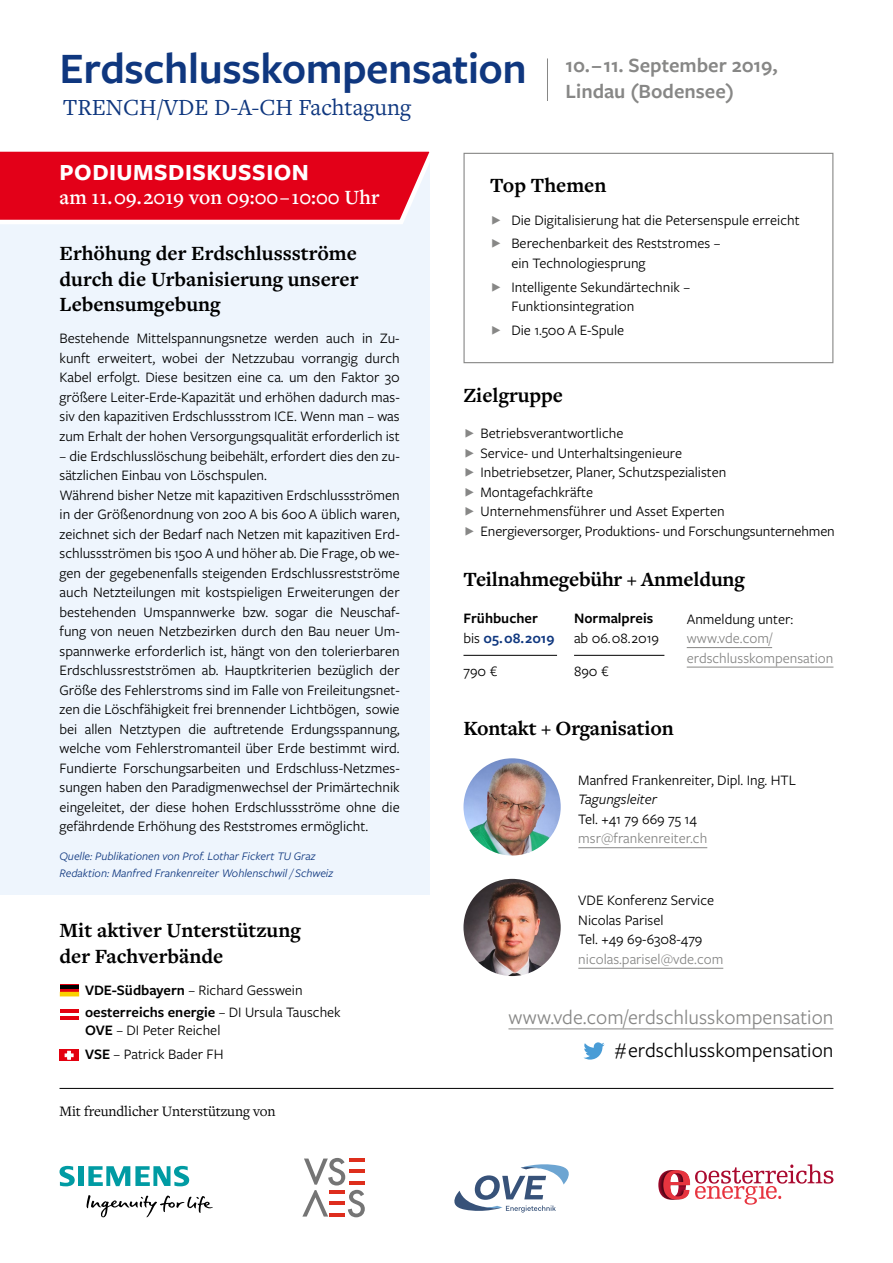
<style>
.page{position:relative;width:893px;height:1263px;background:#fff}
.page>*{position:absolute;margin:0;border:0;box-sizing:border-box;transform-origin:0 0}
.t1{font:600 45px "Freight Sans Pro";letter-spacing:-.01em;color:#0f377f}
.t2{font:24px "Freight Text Pro";color:#0f377f}
.t3{font:700 24px "Freight Sans Pro";letter-spacing:.02em;color:#fff}
.t4{font:700 21px/25.5px "Freight Text Pro";color:#000;text-align:justify}
.t5{font:600 21px/25.5px "Freight Sans Pro";color:#878786}
.t6{font:21px "Freight Sans Pro";color:#878786}
.t7{font:600 21px "Freight Text Pro";color:#fff}
.t8{font:21px "Freight Sans Pro";color:#000}
.t9{font:15px/19.5px "Freight Sans Pro";color:#000}
.t10{font:15px/19.5px "Freight Sans Pro";color:#878786}
.t11{font:600 15px/19.5px "Freight Sans Pro";color:#000}
.t12{font:15px "Freight Text Pro";letter-spacing:-.01em;color:#000}
.t13{font:italic 15px "Freight Sans Pro";color:#000}
.t14{font:italic 12px/16.5px "Freight Sans Pro";color:#0f377f}
.s1{font-weight:600}
.s2{font-weight:400}
.s3{color:#0f377f}
</style>
<div class="page">
<div style="left:0;top:152px;width:429px;height:743px;background:#eef5fd"></div>
<svg style="left:0;top:151px;width:430px;height:75px;background:#e51f34"></svg>
<hr style="left:578px;top:847px;width:129px;height:1px;background:#878786">
<hr style="left:578px;top:968px;width:145px;height:1px;background:#878786">
<img style="left:463px;top:758px;width:98px;height:97px;border-radius:49px">
<img style="left:463px;top:879px;width:98px;height:97px;border-radius:49px">
<hr style="left:60px;top:1088px;width:773px;height:1px;background:#000">
<svg style="left:454px;top:1164px;width:115px;height:48px"></svg>
<svg style="left:302px;top:1158px;width:63px;height:59px"></svg>
<svg style="left:86px;top:1195px;width:127px;height:22px"></svg>
<svg style="left:60px;top:1166px;width:15px;height:20px"></svg>
<div style="left:78px;top:1166px;width:5px;height:20px;background:#009ba3"></div>
<svg style="left:88px;top:1166px;width:101px;height:20px"></svg>
<hr style="left:508px;top:1029px;width:325px;height:1px;background:#878786">
<svg style="left:583px;top:1042px;width:22px;height:17px"></svg>
<svg style="left:658px;top:1164px;width:175px;height:40px"></svg>
<div style="left:463px;top:153px;width:370px;height:210px;border:1px solid #878786"></div>
<svg style="left:60px;top:988px;width:19px;height:4px"></svg>
<hr style="left:60px;top:985px;width:19px;height:3px;background:#000">
<div style="left:60px;top:992px;width:19px;height:4px;border:1px solid #fc0"></div>
<svg style="left:60px;top:1012px;width:19px;height:1px"></svg>
<hr style="left:60px;top:1016px;width:19px;height:4px;background:#e3000f">
<hr style="left:60px;top:1009px;width:19px;height:3px;background:#e3000f">
<svg style="left:60px;top:1050px;width:19px;height:11px"></svg>
<svg style="left:65px;top:1051px;width:8px;height:8px"></svg>
<hr style="left:463px;top:655px;width:94px;height:1px;background:#000">
<hr style="left:574px;top:655px;width:90px;height:1px;background:#000">
<hr style="left:687px;top:647px;width:85px;height:1px;background:#878786">
<hr style="left:687px;top:667px;width:146px;height:1px;background:#878786">
<hr style="left:547px;top:58px;width:1px;height:43px;background:#878786">
<h1 class="t1" style="left:60px;top:38px;width:469px">Erdschlusskompensation</h1>
<h2 class="t2" style="left:63px;top:91px;width:350px">TRENCH/VDE D-A-CH Fachtagung</h2>
<h3 class="t5" style="left:566px;top:52px;width:214px">10. – 11. September 2019,<br>Lindau (Bodensee)</h3>
<h2 class="t3" style="left:60px;top:156px;width:251px">PODIUMSDISKUSSION</h2>
<h3 class="t7" style="left:60px;top:184px;width:321px">am 11. 09. 2019 von 09:00 – 10:00 Uhr</h3>
<h3 class="t4" style="left:60px;top:240px;width:300px">Erhöhung der Erdschlussströme durch die Urbanisierung unserer Lebensumgebung</h3>
<p class="t9" style="left:60px;top:328px;width:342px;text-align:justify">Bestehende Mittelspannungsnetze werden auch in Zu&shy;kunft erweitert, wobei der Netzzubau vorrangig durch Kabel erfolgt. Diese besitzen eine ca. um den Faktor 30 größere Leiter-Erde-Kapazität und erhöhen dadurch mas&shy;siv den kapazitiven Erdschlussstrom ICE. Wenn man – was zum Erhalt der hohen Versorgungsqualität erforderlich ist</p>
<p class="t9" style="left:60px;top:445px;width:342px">– die Erdschlusslöschung beibehält, erfordert dies den zu&shy;sätzlichen Einbau von Löschspulen.<br>Während bisher Netze mit kapazitiven Erdschlussströmen in der Größenordnung von 200 A bis 600 A üblich waren, zeichnet sich der Bedarf nach Netzen mit kapazitiven Erd&shy;schlussströmen bis 1500 A und höher ab. Die Frage, ob we&shy;gen der gegebenenfalls steigenden Erdschlussrestströme auch Netzteilungen mit kostspieligen Erweiterungen der bestehenden Umspannwerke bzw. sogar die Neuschaf&shy;fung von neuen Netzbezirken durch den Bau neuer Um&shy;spannwerke erforderlich ist, hängt von den tolerierbaren Erdschlussrestströmen ab. Hauptkriterien bezüglich der Größe des Fehlerstroms sind im Falle von Freileitungsnet&shy;zen die Löschfähigkeit frei brennender Lichtbögen, sowie bei allen Netztypen die auftretende Erdungsspannung, welche vom Fehlerstromanteil über Erde bestimmt wird.<br>Fundierte Forschungsarbeiten und Erdschluss-Netzmes&shy;sungen haben den Paradigmenwechsel der Primärtechnik eingeleitet, der diese hohen Erdschlussströme ohne die gefährdende Erhöhung des Reststromes ermöglicht.</p>
<p class="t14" style="left:60px;top:848px;width:275px">Quelle: Publikationen von Prof. Lothar Fickert TU Graz<br>Redaktion: Manfred Frankenreiter Wohlenschwil / Schweiz</p>
<h3 class="t4" style="left:60px;top:917px;width:243px">Mit aktiver Unterstützung der Fachverbände</h3>
<p class="t9" style="left:85px;top:978px;width:257px;line-height:22.2px"><span class="s1">VDE-Südbayern</span> – Richard Gesswein <span class="s1">oesterreichs energie</span> – DI Ursula Tauschek</p>
<p class="t9" style="left:85px;top:1018px;width:140px;line-height:23.7px"><span class="s1">OVE</span> – DI Peter Reichel<br><span class="s1">VSE</span> – Patrick Bader FH</p>
<p class="t12" style="left:60px;top:1101px;width:217px">Mit freundlicher Unterstützung von</p>
<h3 class="t4" style="left:490px;top:172px;width:118px">Top Themen</h3>
<p class="t9" style="left:511px;top:207px;width:290px;line-height:23.7px">Die Digitalisierung hat die Petersenspule erreicht<br>Berechenbarkeit des Reststromes –</p>
<p class="t9" style="left:511px;top:250px;width:180px;line-height:23.7px">ein Technologiesprung<br>Intelligente Sekundärtechnik –</p>
<p class="t9" style="left:511px;top:294px;width:125px;line-height:23.7px">Funktionsintegration<br>Die 1.500 A E-Spule</p>
<h3 class="t4" style="left:463px;top:382px;width:101px">Zielgruppe</h3>
<p class="t9" style="left:480px;top:423px;width:356px">Betriebsverantwortliche<br>Service- und Unterhaltsingenieure<br>Inbetriebsetzer, Planer, Schutzspezialisten Montagefachkräfte<br>Unternehmensführer und Asset Experten<br>Energieversorger, Produktions- und Forschungsunternehmen</p>
<h3 class="t4" style="left:463px;top:565px;width:283px">Teilnahmegebühr + Anmeldung</h3>
<p class="t11" style="left:463px;top:608px;width:93px">Frühbucher <span class="s2">bis</span> <span class="s3">05. 08. 2019</span></p>
<p class="t11" style="left:574px;top:608px;width:81px">Normalpreis</p>
<p class="t9" style="left:687px;top:608px;width:108px">Anmeldung unter:</p>
<p class="t10" style="left:687px;top:628px;width:148px">www.vde.com/ erdschlusskompensation</p>
<p class="t9" style="left:574px;top:627px;width:87px">ab 06. 08. 2019</p>
<p class="t9" style="left:463px;top:661px;width:35px">790 €</p>
<p class="t9" style="left:574px;top:661px;width:36px">890 €</p>
<h3 class="t4" style="left:463px;top:715px;width:212px">Kontakt + Organisation</h3>
<p class="t9" style="left:578px;top:769px;width:219px">Manfred Frankenreiter, Dipl. Ing. HTL</p>
<p class="t13" style="left:578px;top:789px;width:80px">Tagungsleiter</p>
<p class="t9" style="left:578px;top:808px;width:120px">Tel. +41 79 669 75 14</p>
<p class="t10" style="left:578px;top:828px;width:130px">msr@frankenreiter.ch</p>
<p class="t9" style="left:578px;top:890px;width:137px">VDE Konferenz Service<br>Nicolas Parisel<br>Tel. +49 69-6308-479</p>
<p class="t10" style="left:578px;top:948px;width:146px">nicolas.parisel@vde.com</p>
<h3 class="t6" style="left:508px;top:1003px;width:326px">www.vde.com/erdschlusskompensation</h3>
<h3 class="t8" style="left:615px;top:1036px;width:220px">#erdschlusskompensation</h3>
</div>
